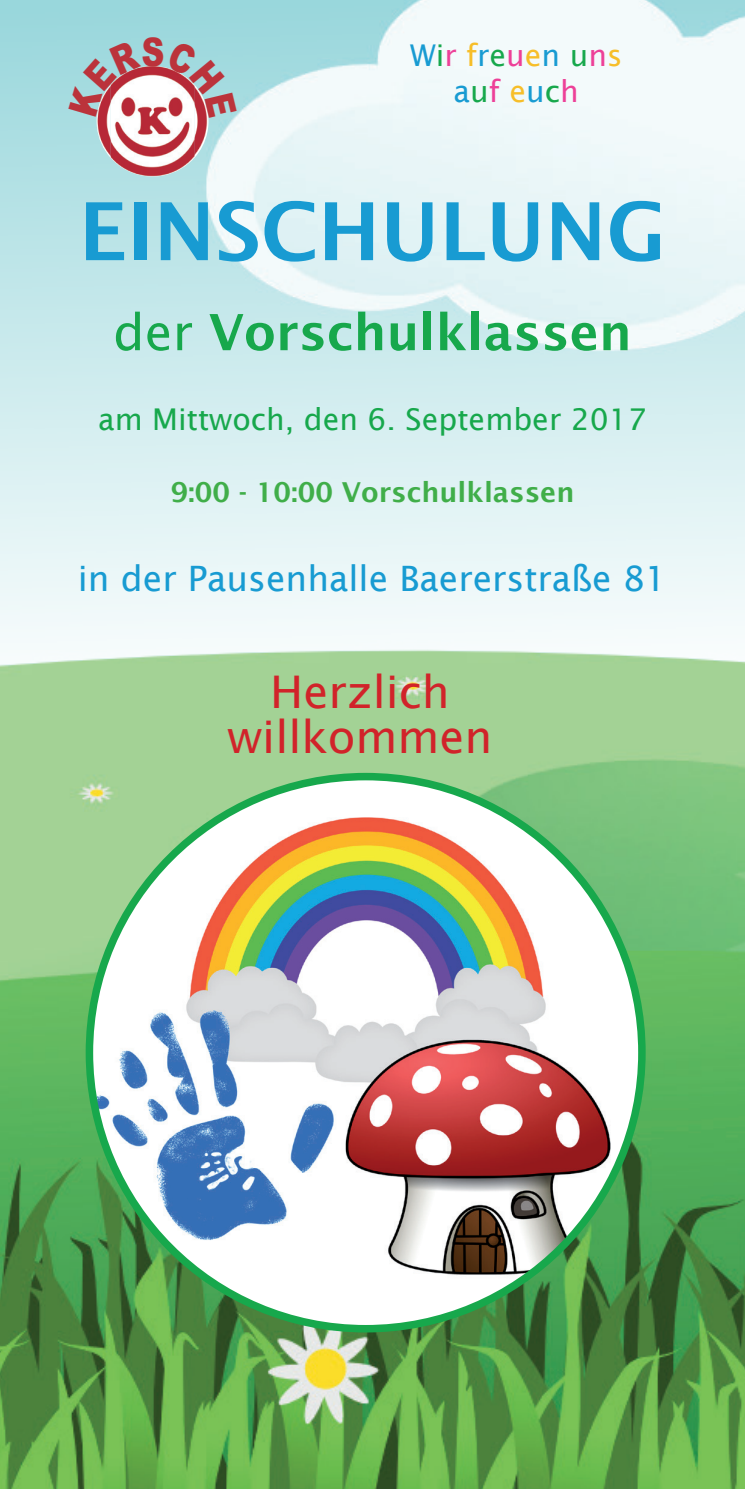
<style>
.page{position:relative;width:745px;height:1489px;background:#fff}
.page>*{position:absolute;margin:0;border:0;box-sizing:border-box;transform-origin:0 0}
.t1{font:600 80px "Lucida Sans";color:#189bd2}
.t2{font:600 50px "Lucida Sans";color:#17a84c}
.t3{font:45px/45px "Lucida Sans";color:#d1232a;text-align:center}
.t4{font:900 39.75px "Arial";color:#bb333b;scale:.8 1}
.t5{font:35px "Lucida Sans";color:#189bd2}
.t6{font:30px "Lucida Sans";color:#17a84c}
.t7{font:30px/36px "Lucida Sans";color:#189bd2;text-align:center}
.t8{font:600 27.5px "Lucida Sans";color:#40ae49}
.s1{color:#17a84c}
.s2{color:#ed4098}
.s3{color:#f7be29}
.s4{font-weight:400}
</style>
<div class="page">
<img style="left:0;top:0;width:744px;height:1488px">
<img style="left:110px;top:66px;width:43px;height:102px">
<img style="left:96px;top:116px;width:15px;height:42px">
<img style="left:194px;top:118px;width:14px;height:40px">
<img style="left:89px;top:776px;width:552px;height:552px;border-radius:276px">
<svg style="left:68px;top:40px;width:73px;height:76px;background:#b1c6cb"></svg>
<svg style="left:166px;top:40px;width:71px;height:78px;background:#b2c7cc"></svg>
<p class="t4" style="left:141px;top:23px;width:31px">S</p>
<p class="t7" style="left:410px;top:37px;width:214px">W<span class="s1">i</span><span class="s2">r</span> <span class="s3">f</span>r<span class="s1">e</span><span class="s2">u</span><span class="s3">e</span>n <span class="s1">u</span><span class="s2">n</span><span class="s3">s </span>a<span class="s1">u</span><span class="s2">f</span> <span class="s3">e</span>u<span class="s1">c</span><span class="s2">h</span></p>
<h1 class="t1" style="left:79px;top:186px;width:588px">EINSCHULUNG</h1>
<h2 class="t2" style="left:113px;top:304px;width:519px"><span class="s4">der</span> Vorschulklassen</h2>
<p class="t6" style="left:98px;top:402px;width:549px">am Mittwoch, den 6. September 2017</p>
<p class="t8" style="left:170px;top:477px;width:405px">9:00 - 10:00 Vorschulklassen</p>
<p class="t5" style="left:78px;top:558px;width:590px">in der Pausenhalle Baererstraße 81</p>
<p class="t3" style="left:227px;top:669px;width:266px">Herzlich willkommen</p>
</div>
